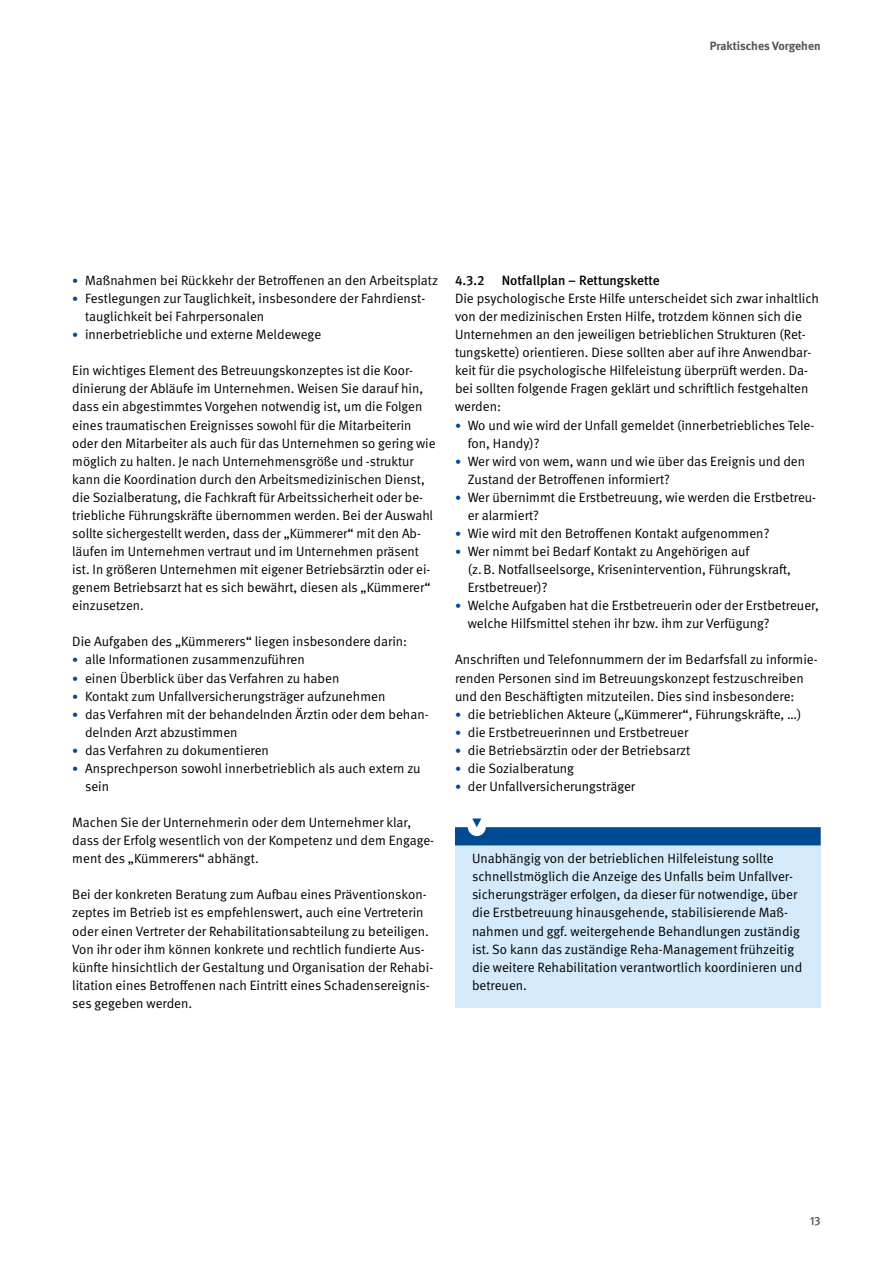
<style>
.page{position:relative;width:893px;height:1263px;background:#fff}
.page>*{position:absolute;margin:0;border:0;box-sizing:border-box;transform-origin:0 0}
.FT{font:13.5px/18px "DGUV Meta";color:#000}
.t1{font:500 13.5px "DGUV Meta";letter-spacing:-.005em;color:#000}
.t2{font:700 12px "DGUV Meta";color:#565656}
.t3{font:500 12px "DGUV Meta";color:#565656}
.s1{font-size:12px;color:#004993}
</style>
<div class="page">
<div style="left:455px;top:845px;width:366px;height:163px;background:#d4eafa"></div>
<svg style="left:455px;top:818px;width:366px;height:27px"></svg>
<p class="t2" style="left:710px;top:39px;width:112px">Praktisches Vorgehen</p>
<p class="FT" style="left:72px;top:272px;width:367px"><span class="s1">•</span> Maßnahmen bei Rückkehr der Betroffenen an den Arbeitsplatz</p>
<p class="FT" style="left:85px;top:290px;width:342px;text-indent:-13px"><span class="s1">•</span> Festlegungen zur Tauglichkeit, insbesondere der Fahrdienst&shy;tauglichkeit bei Fahrpersonalen</p>
<p class="FT" style="left:72px;top:326px;width:250px"><span class="s1">•</span> innerbetriebliche und externe Meldewege</p>
<p class="FT" style="left:72px;top:362px;width:365px">Ein wichtiges Element des Betreuungskonzeptes ist die Koor&shy;dinierung der Abläufe im Unternehmen. Weisen Sie darauf hin, dass ein abgestimmtes Vorgehen notwendig ist, um die Folgen eines traumatischen Ereignisses sowohl für die Mitarbeiterin oder den Mitarbeiter als auch für das Unternehmen so gering wie möglich zu halten. Je nach Unternehmensgröße und -struktur kann die Koordination durch den Arbeitsmedizinischen Dienst, die Sozialberatung, die Fachkraft für Arbeitssicherheit oder be&shy;triebliche Führungskräfte übernommen werden. Bei der Auswahl sollte sichergestellt werden, dass der „Kümmerer“ mit den Ab&shy;läufen im Unternehmen vertraut und im Unternehmen präsent ist. In größeren Unternehmen mit eigener Betriebsärztin oder ei&shy;genem Betriebsarzt hat es sich bewährt, diesen als „Kümmerer“ einzusetzen.</p>
<p class="FT" style="left:72px;top:633px;width:336px">Die Aufgaben des „Kümmerers“ liegen insbesondere darin:</p>
<p class="FT" style="left:72px;top:651px;width:234px"><span class="s1">•</span> alle Informationen zusammenzuführen</p>
<p class="FT" style="left:72px;top:669px;width:269px"><span class="s1">•</span> einen Überblick über das Verfahren zu haben</p>
<p class="FT" style="left:72px;top:687px;width:315px"><span class="s1">•</span> Kontakt zum Unfallversicherungsträger aufzunehmen</p>
<p class="FT" style="left:85px;top:705px;width:345px;text-indent:-13px"><span class="s1">•</span> das Verfahren mit der behandelnden Ärztin oder dem behan&shy;delnden Arzt abzustimmen</p>
<p class="FT" style="left:72px;top:741px;width:198px"><span class="s1">•</span> das Verfahren zu dokumentieren</p>
<p class="FT" style="left:85px;top:759px;width:337px;text-indent:-13px"><span class="s1">•</span> Ansprechperson sowohl innerbetrieblich als auch extern zu sein</p>
<p class="FT" style="left:72px;top:814px;width:363px">Machen Sie der Unternehmerin oder dem Unternehmer klar, dass der Erfolg wesentlich von der Kompetenz und dem Engage&shy;ment des „Kümmerers“ abhängt.</p>
<p class="FT" style="left:72px;top:886px;width:362px">Bei der konkreten Beratung zum Aufbau eines Präventionskon&shy;zeptes im Betrieb ist es empfehlenswert, auch eine Vertreterin oder einen Vertreter der Rehabilitationsabteilung zu beteiligen.<br>Von ihr oder ihm können konkrete und rechtlich fundierte Aus&shy;künfte hinsichtlich der Gestaltung und Organisation der Rehabi&shy;litation eines Betroffenen nach Eintritt eines Schadensereignis&shy;ses gegeben werden.</p>
<h3 class="t1" style="left:455px;top:272px;width:31px">4.3.2</h3>
<h3 class="t1" style="left:502px;top:272px;width:160px">Notfallplan – Rettungskette</h3>
<p class="FT" style="left:455px;top:290px;width:366px">Die psychologische Erste Hilfe unterscheidet sich zwar inhaltlich von der medizinischen Ersten Hilfe, trotzdem können sich die Unternehmen an den jeweiligen betrieblichen Strukturen (Ret&shy;tungskette) orientieren. Diese sollten aber auf ihre Anwendbar&shy;keit für die psychologische Hilfeleistung überprüft werden. Da&shy;bei sollten folgende Fragen geklärt und schriftlich festgehalten werden:</p>
<p class="FT" style="left:468px;top:416px;width:348px;text-indent:-13px"><span class="s1">•</span> Wo und wie wird der Unfall gemeldet (innerbetriebliches Tele&shy;fon, Handy)?</p>
<p class="FT" style="left:468px;top:452px;width:339px;text-indent:-13px"><span class="s1">•</span> Wer wird von wem, wann und wie über das Ereignis und den<br>Zustand der Betroffenen informiert?</p>
<p class="FT" style="left:468px;top:488px;width:350px;text-indent:-13px"><span class="s1">•</span> Wer übernimmt die Erstbetreuung, wie werden die Erstbetreu&shy;er alarmiert?</p>
<p class="FT" style="left:455px;top:525px;width:316px"><span class="s1">•</span> Wie wird mit den Betroffenen Kontakt aufgenommen?</p>
<p class="FT" style="left:468px;top:543px;width:325px;text-indent:-13px"><span class="s1">•</span> Wer nimmt bei Bedarf Kontakt zu Angehörigen auf<br>(z.B. Notfallseelsorge, Krisenintervention, Führungskraft,<br>Erstbetreuer)?</p>
<p class="FT" style="left:468px;top:597px;width:353px;text-indent:-13px"><span class="s1">•</span> Welche Aufgaben hat die Erstbetreuerin oder der Erstbetreuer, welche Hilfsmittel stehen ihr bzw. ihm zur Verfügung?</p>
<p class="FT" style="left:455px;top:651px;width:364px">Anschriften und Telefonnummern der im Bedarfsfall zu informie&shy;renden Personen sind im Betreuungskonzept festzuschreiben und den Beschäftigten mitzuteilen. Dies sind insbesondere:</p>
<p class="FT" style="left:455px;top:705px;width:348px"><span class="s1">•</span> die betrieblichen Akteure („Kümmerer“, Führungskräfte, …)</p>
<p class="FT" style="left:455px;top:723px;width:235px"><span class="s1">•</span> die Erstbetreuerinnen und Erstbetreuer</p>
<p class="FT" style="left:455px;top:741px;width:237px"><span class="s1">•</span> die Betriebsärztin oder der Betriebsarzt</p>
<p class="FT" style="left:455px;top:759px;width:121px"><span class="s1">•</span> die Sozialberatung</p>
<p class="FT" style="left:455px;top:778px;width:182px"><span class="s1">•</span> der Unfallversicherungsträger</p>
<p class="FT" style="left:472px;top:850px;width:332px">Unabhängig von der betrieblichen Hilfeleistung sollte schnellstmöglich die Anzeige des Unfalls beim Unfallver&shy;sicherungsträger erfolgen, da dieser für notwendige, über die Erstbetreuung hinausgehende, stabilisierende Maß&shy;nahmen und ggf. weitergehende Behandlungen zuständig ist. So kann das zuständige Reha-Management frühzeitig die weitere Rehabilitation verantwortlich koordinieren und betreuen.</p>
<p class="t3" style="left:810px;top:1213px;width:13px">13</p>
</div>
